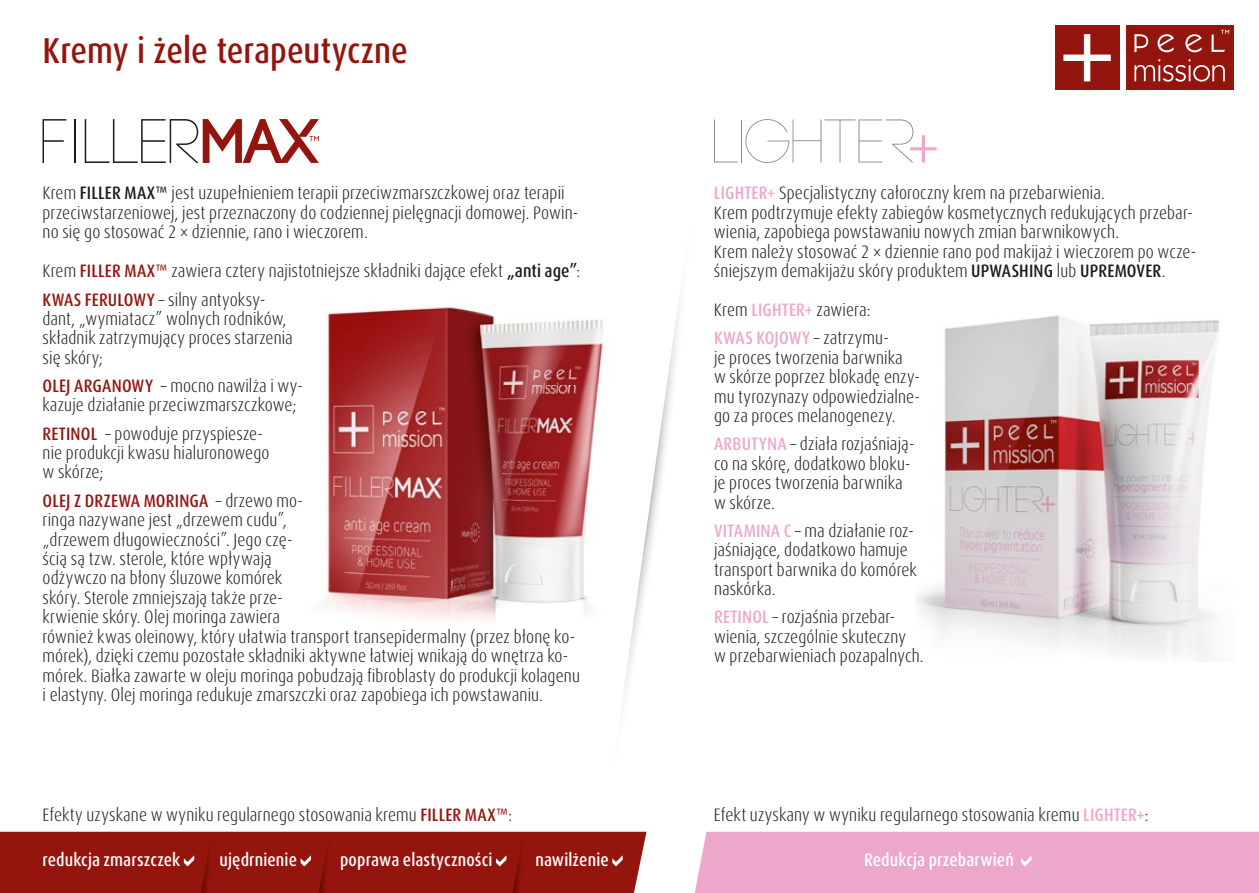
<style>
.page{position:relative;width:1259px;height:893px;background:#fff}
.page>*{position:absolute;margin:0;border:0;box-sizing:border-box;transform-origin:0 0}
.t1{font:500 condensed 36px "Dax Pro";color:#94140e}
.t2{font:300 condensed 18px/19.5px "Dax Pro";letter-spacing:.01em;color:#1b1a18}
.t3{font:500 condensed 18px "Dax Pro";letter-spacing:.005em;color:#fff}
.s1{font-weight:500}
.s2{font-weight:500;color:#94140e}
.s3{font-weight:500;color:#eca7cb}
</style>
<div class="page">
<div style="left:0;top:832px;width:646px;height:61px;background:#94140e"></div>
<div style="left:695px;top:832px;width:564px;height:61px;background:#eca7cb"></div>
<div style="left:1054px;top:26px;width:65px;height:64px;background:#94140e"></div>
<svg style="left:1063px;top:34px;width:47px;height:47px"></svg>
<div style="left:1125px;top:26px;width:108px;height:64px;background:#94140e"></div>
<svg style="left:1134px;top:59px;width:90px;height:23px"></svg>
<svg style="left:1134px;top:34px;width:14px;height:18px"></svg>
<svg style="left:1157px;top:34px;width:17px;height:18px"></svg>
<svg style="left:1185px;top:34px;width:16px;height:18px"></svg>
<svg style="left:1211px;top:30px;width:18px;height:22px"></svg>
<img style="left:916px;top:315px;width:304px;height:343px">
<svg style="left:43px;top:119px;width:23px;height:44px"></svg>
<hr style="left:74px;top:119px;width:2px;height:44px;background:#1b1a18">
<svg style="left:85px;top:119px;width:234px;height:44px"></svg>
<img style="left:325px;top:307px;width:279px;height:313px">
<svg style="left:623px;top:303px;width:56px;height:394px"></svg>
<svg style="left:714px;top:120px;width:24px;height:42px"></svg>
<hr style="left:741px;top:120px;width:1px;height:42px;background:#8b8d8d">
<svg style="left:745px;top:119px;width:191px;height:44px"></svg>
<h1 class="t1" style="left:43px;top:28px;width:367px">Kremy i żele terapeutyczne</h1>
<p class="t2" style="left:43px;top:184px;width:537px">Krem <span class="s1">FILLER MAX™</span> jest uzupełnieniem terapii przeciwzmarszczkowej oraz terapii przeciwstarzeniowej, jest przeznaczony do codziennej pielęgnacji domowej. Powin&shy;no się go stosować 2 × dziennie, rano i wieczorem.</p>
<p class="t2" style="left:43px;top:257px;width:539px;line-height:27.9px">Krem <span class="s2">FILLER MAX™</span> zawiera cztery najistotniejsze składniki dające efekt <span class="s1">„anti age”</span>:<br><span class="s2">KWAS FERULOWY</span> – silny antyoksy-</p>
<p class="t2" style="left:43px;top:309px;width:252px">dant, „wymiatacz” wolnych rodników, składnik zatrzymujący proces starzenia się skóry;</p>
<p class="t2" style="left:43px;top:376px;width:262px"><span class="s2">OLEJ ARGANOWY</span> – mocno nawilża i wy&shy;kazuje działanie przeciwzmarszczkowe;</p>
<p class="t2" style="left:43px;top:424px;width:229px"><span class="s2">RETINOL</span> – powoduje przyspiesze&shy;nie produkcji kwasu hialuronowego w skórze;</p>
<p class="t2" style="left:43px;top:491px;width:539px"><span class="s2">OLEJ Z DRZEWA MORINGA</span> – drzewo mo-<br>ringa nazywane jest „drzewem cudu”,<br>„drzewem długowieczności”. Jego czę-<br>ścią są tzw. sterole, które wpływają<br>odżywczo na błony śluzowe komórek<br>skóry. Sterole zmniejszają także prze-<br>krwienie skóry. Olej moringa zawiera<br>również kwas oleinowy, który ułatwia transport transepidermalny (przez błonę ko&shy;mórek), dzięki czemu pozostałe składniki aktywne łatwiej wnikają do wnętrza ko&shy;mórek. Białka zawarte w oleju moringa pobudzają fibroblasty do produkcji kolagenu i elastyny. Olej moringa redukuje zmarszczki oraz zapobiega ich powstawaniu.</p>
<p class="t2" style="left:43px;top:805px;width:471px">Efekty uzyskane w wyniku regularnego stosowania kremu <span class="s2">FILLER MAX™</span>:</p>
<p class="t3" style="left:43px;top:849px;width:139px">redukcja zmarszczek</p>
<p class="t3" style="left:219px;top:849px;width:79px">ujędrnienie</p>
<p class="t3" style="left:340px;top:849px;width:154px">poprawa elastyczności</p>
<p class="t3" style="left:535px;top:849px;width:75px">nawilżenie</p>
<p class="t2" style="left:714px;top:184px;width:484px"><span class="s3">LIGHTER+</span> Specjalistyczny całoroczny krem na przebarwienia.<br>Krem podtrzymuje efekty zabiegów kosmetycznych redukujących przebar&shy;wienia, zapobiega powstawaniu nowych zmian barwnikowych.<br>Krem należy stosować 2 × dziennie rano pod makijaż i wieczorem po wcze&shy;śniejszym demakijażu skóry produktem <span class="s1">UPWASHING</span> lub <span class="s1">UPREMOVER</span>.</p>
<p class="t2" style="left:714px;top:296px;width:176px;line-height:27.9px">Krem <span class="s3">LIGHTER+</span> zawiera:<br><span class="s3">KWAS KOJOWY</span> – zatrzymu-</p>
<p class="t2" style="left:714px;top:348px;width:207px">je proces tworzenia barwnika<br>w skórze poprzez blokadę enzy&shy;mu tyrozynazy odpowiedzialne&shy;go za proces melanogenezy.</p>
<p class="t2" style="left:714px;top:435px;width:202px"><span class="s3">ARBUTYNA</span> – działa rozjaśniają&shy;co na skórę, dodatkowo bloku&shy;je proces tworzenia barwnika w skórze.</p>
<p class="t2" style="left:714px;top:521px;width:204px"><span class="s3">VITAMINA C</span> – ma działanie roz&shy;jaśniające, dodatkowo hamuje transport barwnika do komórek naskórka.</p>
<p class="t2" style="left:714px;top:608px;width:211px"><span class="s3">RETINOL</span> – rozjaśnia przebar&shy;wienia, szczególnie skuteczny<br>w przebarwieniach pozapalnych.</p>
<p class="t2" style="left:714px;top:805px;width:436px">Efekt uzyskany w wyniku regularnego stosowania kremu <span class="s3">LIGHTER+</span>:</p>
<p class="t3" style="left:864px;top:849px;width:151px">Redukcja przebarwień</p>
</div>
